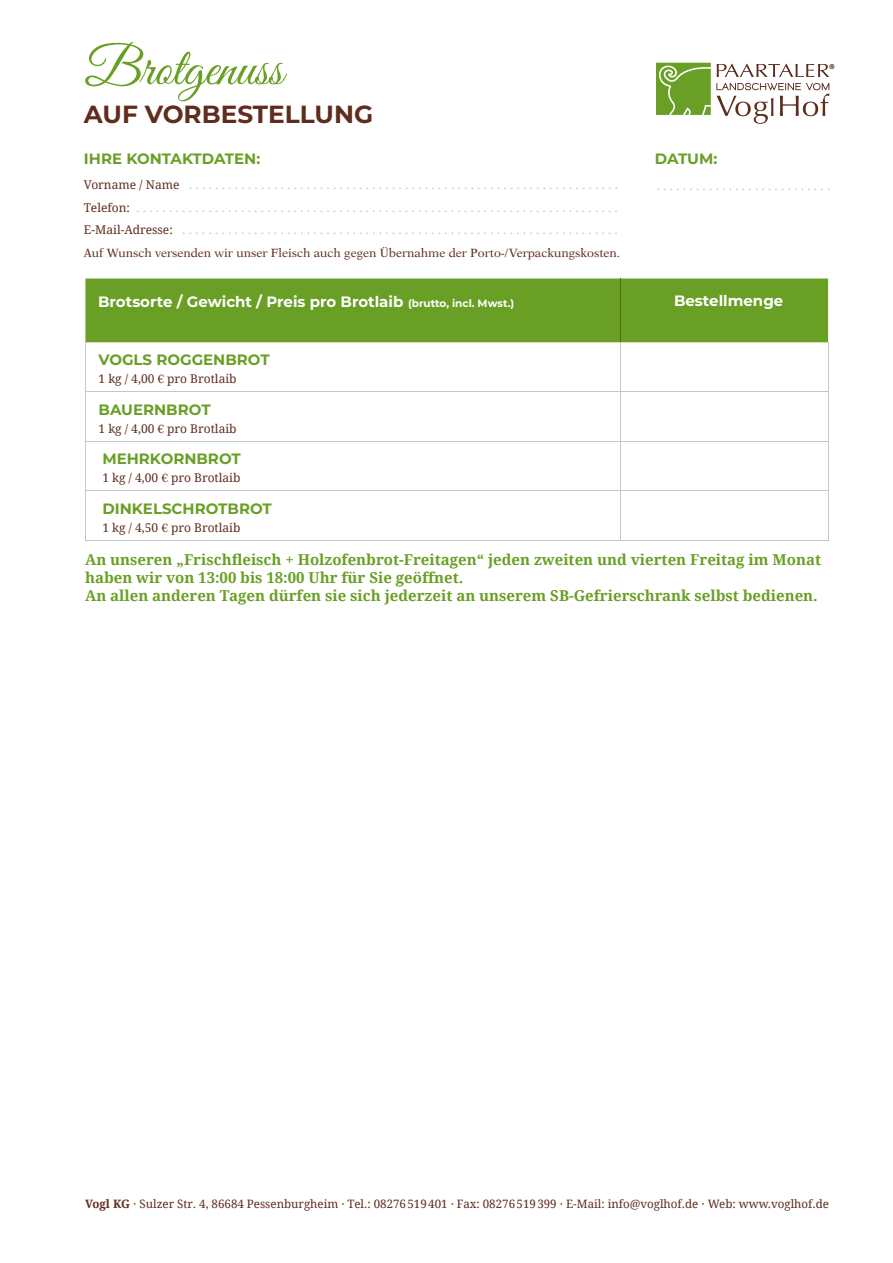
<style>
.page{position:relative;width:893px;height:1263px;background:#fff}
.page>*{position:absolute;margin:0;border:0;box-sizing:border-box;transform-origin:0 0}
.t1{font:54px "Great Vibes";color:#699f25}
.t2{font:700 24.75px "Montserrat";color:#602c1e}
.t3{font:700 15px/18px "Droid Serif";color:#699f25}
.t4{font:700 15px "Montserrat";color:#699f25}
.t5{font:700 15px "Montserrat";color:#fff}
.t6{font:12px/22.5px "Droid Serif";color:#c5c6c6;text-align:justify}
.t7{font:12px "Droid Serif";color:#602c1e}
.t8{font:12px "New Aster LT Std";color:#602c1e}
.t9{font:11.55px "Droid Serif";color:#602c1e}
.s1{color:#602c1e}
.s2{font-size:10.5px}
.s3{font-family:"New Aster LT Std"}
.s4{font-weight:700}
.s5{color:#5b2b1c}
</style>
<div class="page">
<div style="left:85px;top:279px;width:743px;height:63px;background:#699f25"></div>
<hr style="left:85px;top:342px;width:1px;height:49px;background:#c5c6c6">
<hr style="left:620px;top:342px;width:1px;height:49px;background:#c5c6c6">
<hr style="left:828px;top:342px;width:1px;height:49px;background:#c5c6c6">
<hr style="left:85px;top:391px;width:536px;height:1px;background:#c5c6c6">
<hr style="left:85px;top:392px;width:1px;height:49px;background:#c5c6c6">
<hr style="left:621px;top:391px;width:207px;height:1px;background:#c5c6c6">
<hr style="left:620px;top:392px;width:1px;height:49px;background:#c5c6c6">
<hr style="left:828px;top:392px;width:1px;height:49px;background:#c5c6c6">
<hr style="left:85px;top:441px;width:536px;height:1px;background:#c5c6c6">
<hr style="left:85px;top:441px;width:1px;height:49px;background:#c5c6c6">
<hr style="left:621px;top:441px;width:207px;height:1px;background:#c5c6c6">
<hr style="left:620px;top:441px;width:1px;height:49px;background:#c5c6c6">
<hr style="left:828px;top:441px;width:1px;height:49px;background:#c5c6c6">
<hr style="left:85px;top:490px;width:536px;height:1px;background:#c5c6c6">
<hr style="left:85px;top:491px;width:1px;height:49px;background:#c5c6c6">
<hr style="left:621px;top:490px;width:207px;height:1px;background:#c5c6c6">
<hr style="left:620px;top:491px;width:1px;height:49px;background:#c5c6c6">
<hr style="left:828px;top:491px;width:1px;height:49px;background:#c5c6c6">
<hr style="left:85px;top:540px;width:536px;height:1px;background:#c5c6c6">
<hr style="left:621px;top:540px;width:207px;height:1px;background:#c5c6c6">
<hr style="left:620px;top:279px;width:1px;height:63px;background:#476f16">
<svg style="left:656px;top:63px;width:178px;height:61px"></svg>
<h1 class="t1" style="left:85px;top:38px;width:200px">Brotgenuss</h1>
<h2 class="t2" style="left:84px;top:96px;width:291px">AUF VORBESTELLUNG</h2>
<p class="t4" style="left:84px;top:148px;width:178px">IHRE KONTAKTDATEN:</p>
<p class="t4" style="left:655px;top:148px;width:64px">DATUM:</p>
<p class="t6" style="left:84px;top:174px;width:536px"><span class="s1">Vorname / Name</span> . . . . . . . . . . . . . . . . . . . . . . . . . . . . . . . . . . . . . . . . . . . . . . . . . . . . . . . . . . . . . . . . . .<br><span class="s1">Telefon:</span> . . . . . . . . . . . . . . . . . . . . . . . . . . . . . . . . . . . . . . . . . . . . . . . . . . . . . . . . . . . . . . . . . . . . . . . . . .<br><span class="s1">E-Mail-Adresse:</span> . . . . . . . . . . . . . . . . . . . . . . . . . . . . . . . . . . . . . . . . . . . . . . . . . . . . . . . . . . . . . . . . . . .</p>
<p class="t8" style="left:84px;top:246px;width:538px">Auf Wunsch versenden wir unser Fleisch auch gegen Übernahme der Porto-/Verpackungskosten.</p>
<p class="t6" style="left:657px;top:174px;width:175px">. . . . . . . . . . . . . . . . . . . . . . . . . . .</p>
<p class="t5" style="left:98px;top:291px;width:417px">Brotsorte / Gewicht / Preis pro Brotlaib <span class="s2">(brutto, incl. Mwst.)</span></p>
<p class="t5" style="left:674px;top:290px;width:111px">Bestellmenge</p>
<p class="t4" style="left:99px;top:349px;width:173px">VOGLS ROGGENBROT</p>
<p class="t7" style="left:99px;top:370px;width:140px">1 kg / 4,00 <span class="s3">€</span> pro Brotlaib</p>
<p class="t4" style="left:99px;top:398px;width:114px">BAUERNBROT</p>
<p class="t7" style="left:99px;top:420px;width:140px">1 kg / 4,00 <span class="s3">€</span> pro Brotlaib</p>
<p class="t4" style="left:102px;top:448px;width:140px">MEHRKORNBROT</p>
<p class="t7" style="left:102px;top:469px;width:140px">1 kg / 4,00 <span class="s3">€</span> pro Brotlaib</p>
<p class="t4" style="left:102px;top:497px;width:171px">DINKELSCHROTBROT</p>
<p class="t7" style="left:102px;top:519px;width:140px">1 kg / 4,50 <span class="s3">€</span> pro Brotlaib</p>
<p class="t3" style="left:85px;top:550px;width:737px">An unseren „Frischfleisch + Holzofenbrot-Freitagen“ jeden zweiten und vierten Freitag im Monat haben wir von 13:00 bis 18:00 Uhr für Sie geöffnet.<br>An allen anderen Tagen dürfen sie sich jederzeit an unserem SB-Gefrierschrank selbst bedienen.</p>
<p class="t9" style="left:85px;top:1196px;width:746px"><span class="s4">Vogl KG</span> <span class="s5">·</span> Sulzer Str. 4, 86684 Pessenburgheim <span class="s5">·</span> Tel.: <span class="s5">08276519401 · Fax: 08276519399 ·</span> E-Mail: info@voglhof.de <span class="s5">· Web: www.voglhof.de</span></p>
</div>
